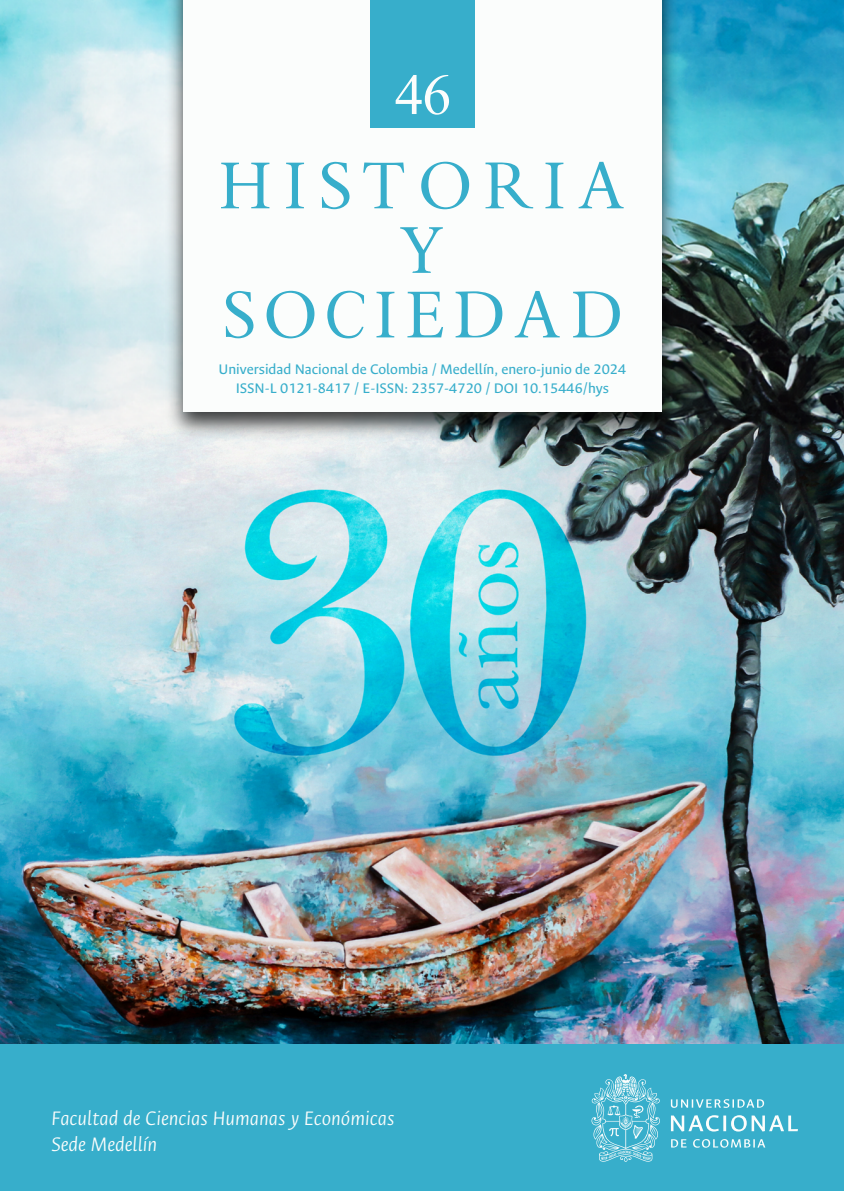
<style>
.page{position:relative;width:844px;height:1191px;background:#fff}
.page>*{position:absolute;margin:0;border:0;box-sizing:border-box;transform-origin:0 0}
.t1{font:69.83px "Shonar Bangla";color:#fbfdfc}
.t2{font:italic 300 22.05px/26.4px "Ancizar Sans";color:#fbfdfc}
.t3{font:15.58px/18.7px "Ancizar Sans";color:#37aecb;text-align:center}
</style>
<div class="page">
<img style="left:0;top:0;width:843px;height:1044px">
<div style="left:0;top:1044px;width:843px;height:147px;background:#37aecb"></div>
<svg style="left:670px;top:1099px;width:94px;height:8px"></svg>
<svg style="left:670px;top:1115px;width:127px;height:16px"></svg>
<svg style="left:671px;top:1139px;width:15px;height:8px"></svg>
<svg style="left:693px;top:1139px;width:72px;height:8px"></svg>
<svg style="left:591px;top:1074px;width:68px;height:87px"></svg>
<img style="left:159px;top:0;width:526px;height:446px">
<div style="left:183px;top:0;width:478px;height:411px;background:#fbfdfc"></div>
<svg style="left:221px;top:163px;width:48px;height:45px"></svg>
<svg style="left:286px;top:163px;width:18px;height:45px"></svg>
<svg style="left:322px;top:162px;width:27px;height:47px"></svg>
<svg style="left:363px;top:162px;width:41px;height:46px"></svg>
<svg style="left:421px;top:162px;width:48px;height:47px"></svg>
<svg style="left:485px;top:162px;width:48px;height:47px"></svg>
<svg style="left:545px;top:163px;width:18px;height:45px"></svg>
<svg style="left:578px;top:162px;width:45px;height:46px"></svg>
<svg style="left:400px;top:227px;width:42px;height:46px"></svg>
<svg style="left:226px;top:291px;width:27px;height:47px"></svg>
<svg style="left:266px;top:291px;width:48px;height:47px"></svg>
<svg style="left:327px;top:291px;width:37px;height:47px"></svg>
<svg style="left:376px;top:292px;width:18px;height:45px"></svg>
<svg style="left:407px;top:292px;width:36px;height:45px"></svg>
<svg style="left:455px;top:291px;width:47px;height:46px"></svg>
<svg style="left:514px;top:291px;width:45px;height:46px"></svg>
<svg style="left:573px;top:291px;width:46px;height:46px"></svg>
<div style="left:370px;top:0;width:104px;height:128px;background:#37aecb"></div>
<h1 class="t1" style="left:394px;top:58px;width:58px">46</h1>
<p class="t3" style="left:218px;top:360px;width:409px">Universidad Nacional de Colombia / Medellín, enero-junio de 2024<br>ISSN-L 0121-8417 / E-ISSN: 2357-4720 / DOI 10.15446/hys</p>
<h2 class="t2" style="left:52px;top:1104px;width:344px">Facultad de Ciencias Humanas y Económicas<br>Sede Medellín</h2>
</div>
